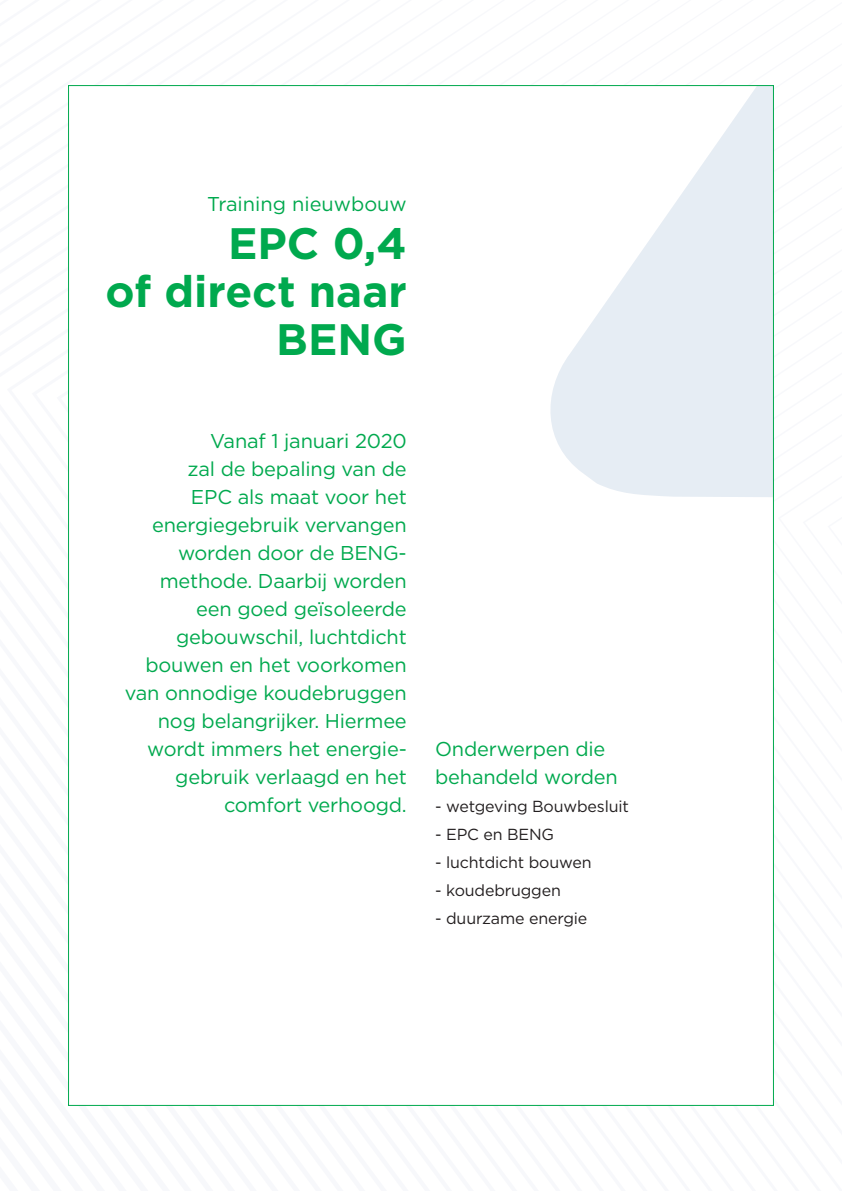
<style>
.page{position:relative;width:842px;height:1191px;background:#fff}
.page>*{position:absolute;margin:0;border:0;box-sizing:border-box;transform-origin:0 0}
.titel{font:700 44px/48px "Gotham";color:#00a94e;text-align:right}
.intro{font:20px/28px "Gotham";letter-spacing:-.01em;color:#00a94e;text-align:right}
.kop{font:20px/28px "Gotham";letter-spacing:-.01em;color:#00a94e}
.chapeau{font:20px "Gotham";color:#00a94e}
.plat{font:16px "Gotham";letter-spacing:-.01em;color:#231f20}
</style>
<div class="page">
<svg style="left:550px;top:87px;width:222px;height:410px;fill:#e6edf4"></svg>
<p class="chapeau" style="left:207px;top:192px;width:201px">Training nieuwbouw</p>
<p class="titel" style="left:105px;top:218px;width:303px">EPC 0,4<br>of direct naar<br>BENG</p>
<p class="intro" style="left:125px;top:427px;width:284px">Vanaf 1 januari 2020<br>zal de bepaling van de<br>EPC als maat voor het energiegebruik vervangen worden door de BENG&shy;methode. Daarbij worden een goed geïsoleerde gebouwschil, luchtdicht bouwen en het voorkomen van onnodige koudebruggen nog belangrijker. Hiermee wordt immers het energie&shy;gebruik verlaagd en het comfort verhoogd.</p>
<p class="kop" style="left:435px;top:735px;width:184px">Onderwerpen die behandeld worden</p>
<p class="plat" style="left:435px;top:797px;width:195px">- wetgeving Bouwbesluit</p>
<p class="plat" style="left:435px;top:825px;width:121px">- EPC en BENG</p>
<p class="plat" style="left:435px;top:853px;width:158px">- luchtdicht bouwen</p>
<p class="plat" style="left:435px;top:881px;width:127px">- koudebruggen</p>
<p class="plat" style="left:435px;top:909px;width:154px">- duurzame energie</p>
</div>
